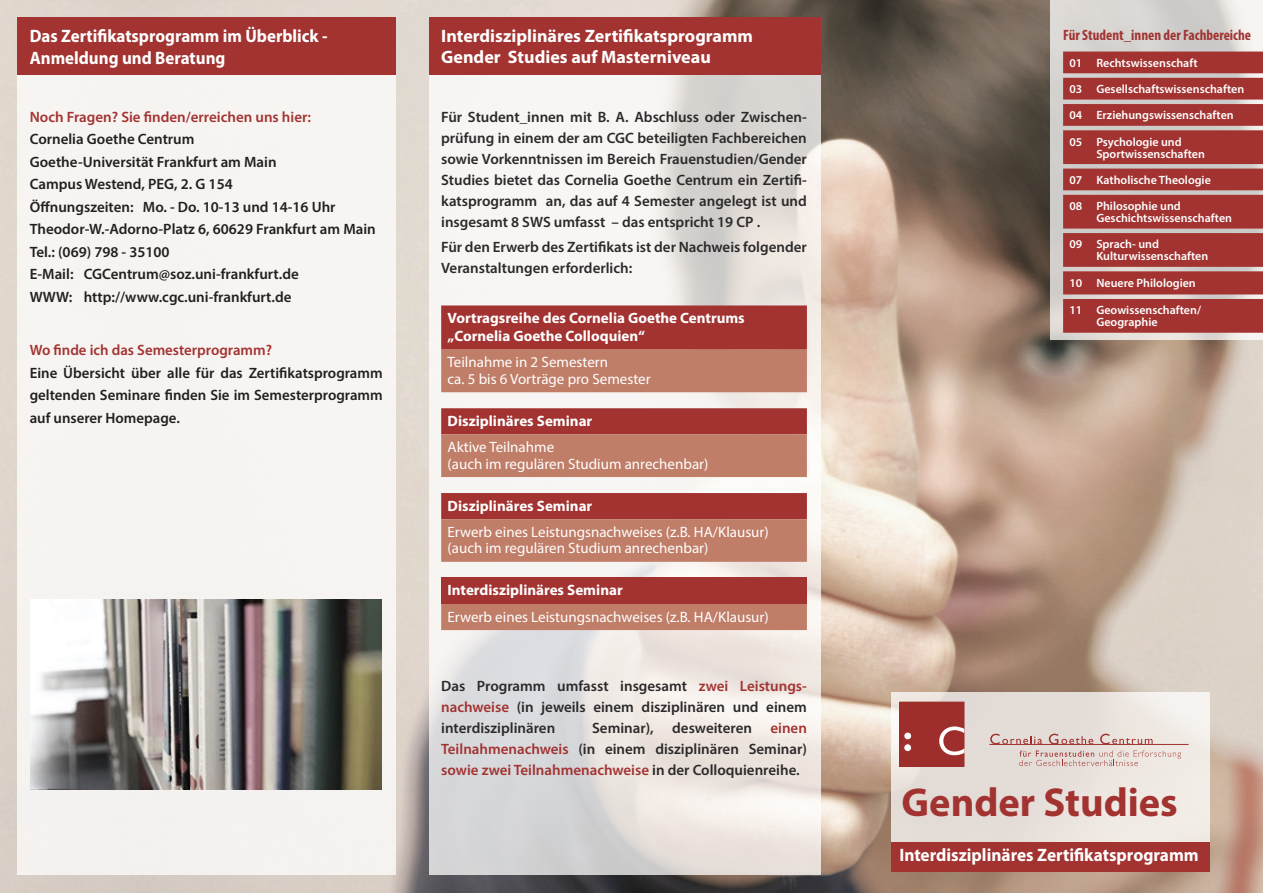
<style>
.page{position:relative;width:1263px;height:893px;background:#fff}
.page>*{position:absolute;margin:0;border:0;box-sizing:border-box;transform-origin:0 0}
.t1{font:700 40.5px "Myriad Pro";color:#a23331}
.t2{font:700 18px/21px "Myriad Pro";color:#fff}
.t3{font:700 18px/21.8px "Myriad Pro";color:#fff;scale:.94 1}
.t4{font:700 18px "Myriad Pro";color:#fff;scale:.96 1}
.t5{font:600 15px/21px "Myriad Pro";color:#2b292a;text-align:justify}
.t6{font:600 15px/22.5px "Myriad Pro";color:#231f20}
.t7{font:15px/16.5px "Myriad Pro";color:#fff}
.t8{font:700 15px/18px "Myriad Pro";color:#fff}
.t9{font:600 15px "Myriad Pro";color:#a23331}
.t10{font:700 condensed 15px "Myriad Pro";color:#a23331}
.t11{font:600 12px/26.2px "Myriad Pro";color:#fff}
.s1{color:#a23331}
</style>
<div class="page">
<img style="left:0;top:0;width:1263px;height:893px">
<div style="left:891px;top:842px;width:319px;height:29px;background:#a23331"></div>
<div style="left:891px;top:693px;width:319px;height:149px;background:linear-gradient(to right,#e0d7d2,#f1ece7)"></div>
<svg style="left:1050px;top:0;width:213px;height:340px;background:#d8d5d2"></svg>
<svg style="left:1063px;top:52px;width:200px;height:281px;background:#a84745"></svg>
<svg style="left:1019px;top:750px;width:162px;height:16px;background:#e0ccc7"></svg>
<svg style="left:990px;top:734px;width:52px;height:10px"></svg>
<svg style="left:1049px;top:734px;width:44px;height:10px"></svg>
<svg style="left:1100px;top:734px;width:52px;height:10px"></svg>
<div style="left:900px;top:702px;width:64px;height:64px;background:#9e2e2c"></div>
<div style="left:899px;top:702px;width:65px;height:65px;border:1px solid #9e2e2c"></div>
<svg style="left:939px;top:726px;width:25px;height:29px"></svg>
<div style="left:904px;top:732px;width:8px;height:8px;background:#fff;border-radius:50%"></div>
<div style="left:903px;top:731px;width:9px;height:9px;border:1px solid #9e2e2c;border-radius:50%"></div>
<div style="left:904px;top:744px;width:8px;height:8px;background:#fff;border-radius:50%"></div>
<div style="left:903px;top:743px;width:9px;height:9px;border:1px solid #9e2e2c;border-radius:50%"></div>
<hr style="left:989px;top:744px;width:199px;height:1px;background:#9e2e2c">
<svg style="left:429px;top:75px;width:392px;height:800px"></svg>
<div style="left:17px;top:18px;width:378px;height:857px;background:#f6f4f2"></div>
<div style="left:17px;top:18px;width:378px;height:57px;background:#a23331"></div>
<div style="left:429px;top:18px;width:392px;height:57px;background:#a23331"></div>
<img style="left:31px;top:599px;width:351px;height:190px">
<div style="left:441px;top:305px;width:366px;height:45px;background:#a23331"></div>
<svg style="left:441px;top:350px;width:366px;height:280px;background:#c48376"></svg>
<div style="left:441px;top:578px;width:366px;height:26px;background:#a23331"></div>
<p class="t3" style="left:30px;top:25px;width:318px">Das Zertifikatsprogramm im Überblick -<br>Anmeldung und Beratung</p>
<p class="t9" style="left:30px;top:107px;width:283px">Noch Fragen? Sie finden/erreichen uns hier:</p>
<p class="t6" style="left:30px;top:128px;width:348px">Cornelia Goethe Centrum<br>Goethe-Universität Frankfurt am Main<br>Campus Westend, PEG, 2. G 154<br>Öffnungszeiten: Mo. - Do. 10-13 und 14-16 Uhr Theodor-W.-Adorno-Platz 6, 60629 Frankfurt am Main Tel.: (069) 798 - 35100<br>E-Mail: CGCentrum@soz.uni-frankfurt.de<br>WWW: http://www.cgc.uni-frankfurt.de</p>
<p class="t9" style="left:30px;top:341px;width:244px">Wo finde ich das Semesterprogramm?</p>
<p class="t6" style="left:30px;top:361px;width:354px;text-align:justify">Eine Übersicht über alle für das Zertifikatsprogramm geltenden Seminare finden Sie im Semesterprogramm auf unserer Homepage.</p>
<p class="t2" style="left:441px;top:25px;width:313px">Interdisziplinäres Zertifikatsprogramm<br>Gender Studies auf Masterniveau</p>
<p class="t5" style="left:441px;top:106px;width:367px">Für Student_innen mit B. A. Abschluss oder Zwischen&shy;prüfung in einem der am CGC beteiligten Fachbereichen sowie Vorkenntnissen im Bereich Frauenstudien/Gender Studies bietet das Cornelia Goethe Centrum ein Zertifi&shy;katsprogramm an, das auf 4 Semester angelegt ist und insgesamt 8 SWS umfasst – das entspricht 19 CP .</p>
<p class="t5" style="left:441px;top:237px;width:367px">Für den Erwerb des Zertifikats ist der Nachweis folgender<br>Veranstaltungen erforderlich:</p>
<p class="t8" style="left:448px;top:309px;width:299px">Vortragsreihe des Cornelia Goethe Centrums „Cornelia Goethe Colloquien“</p>
<p class="t7" style="left:448px;top:354px;width:205px">Teilnahme in 2 Semestern<br>ca. 5 bis 6 Vorträge pro Semester</p>
<p class="t8" style="left:448px;top:411px;width:146px">Disziplinäres Seminar</p>
<p class="t7" style="left:448px;top:438px;width:262px">Aktive Teilnahme<br>(auch im regulären Studium anrechenbar)</p>
<p class="t8" style="left:448px;top:496px;width:146px">Disziplinäres Seminar</p>
<p class="t7" style="left:448px;top:523px;width:323px">Erwerb eines Leistungsnachweises (z.B. HA/Klausur) (auch im regulären Studium anrechenbar)</p>
<p class="t8" style="left:448px;top:581px;width:177px">Interdisziplinäres Seminar</p>
<p class="t7" style="left:448px;top:608px;width:323px">Erwerb eines Leistungsnachweises (z.B. HA/Klausur)</p>
<p class="t5" style="left:441px;top:675px;width:367px">Das Programm umfasst insgesamt <span class="s1">zwei Leistungs&shy;nachweise</span> (in jeweils einem disziplinären und einem interdisziplinären</p>
<p class="t5" style="left:441px;top:717px;width:367px;text-indent:151px">Seminar), desweiteren <span class="s1">einen Teilnahmenachweis</span> (in einem disziplinären Seminar) <span class="s1">sowie zwei Teilnahmenachweise</span> in der Colloquienreihe.</p>
<p class="t10" style="left:1063px;top:25px;width:189px">Für Student_innen der Fachbereiche</p>
<p class="t11" style="left:1069px;top:49px;width:176px">01 Rechtswissenschaft<br>03 Gesellschaftswissenschaften<br>04 Erziehungswissenschaften<br>05 Psychologie und</p>
<p class="t11" style="left:1069px;top:140px;width:143px;text-indent:27px">Sportwissenschaften<br>07 Katholische Theologie<br>08 Philosophie und</p>
<p class="t11" style="left:1069px;top:205px;width:164px;text-indent:27px">Geschichtswissenschaften<br>09 Sprach- und</p>
<p class="t11" style="left:1069px;top:243px;width:140px;text-indent:27px">Kulturwissenschaften<br>10 Neuere Philologien</p>
<p class="t11" style="left:1096px;top:304px;width:106px;line-height:12px;text-indent:-27px">11 Geowissenschaften/<br>Geographie</p>
<h1 class="t1" style="left:901px;top:776px;width:278px">Gender Studies</h1>
<p class="t4" style="left:899px;top:843px;width:313px">Interdisziplinäres Zertifikatsprogramm</p>
</div>
